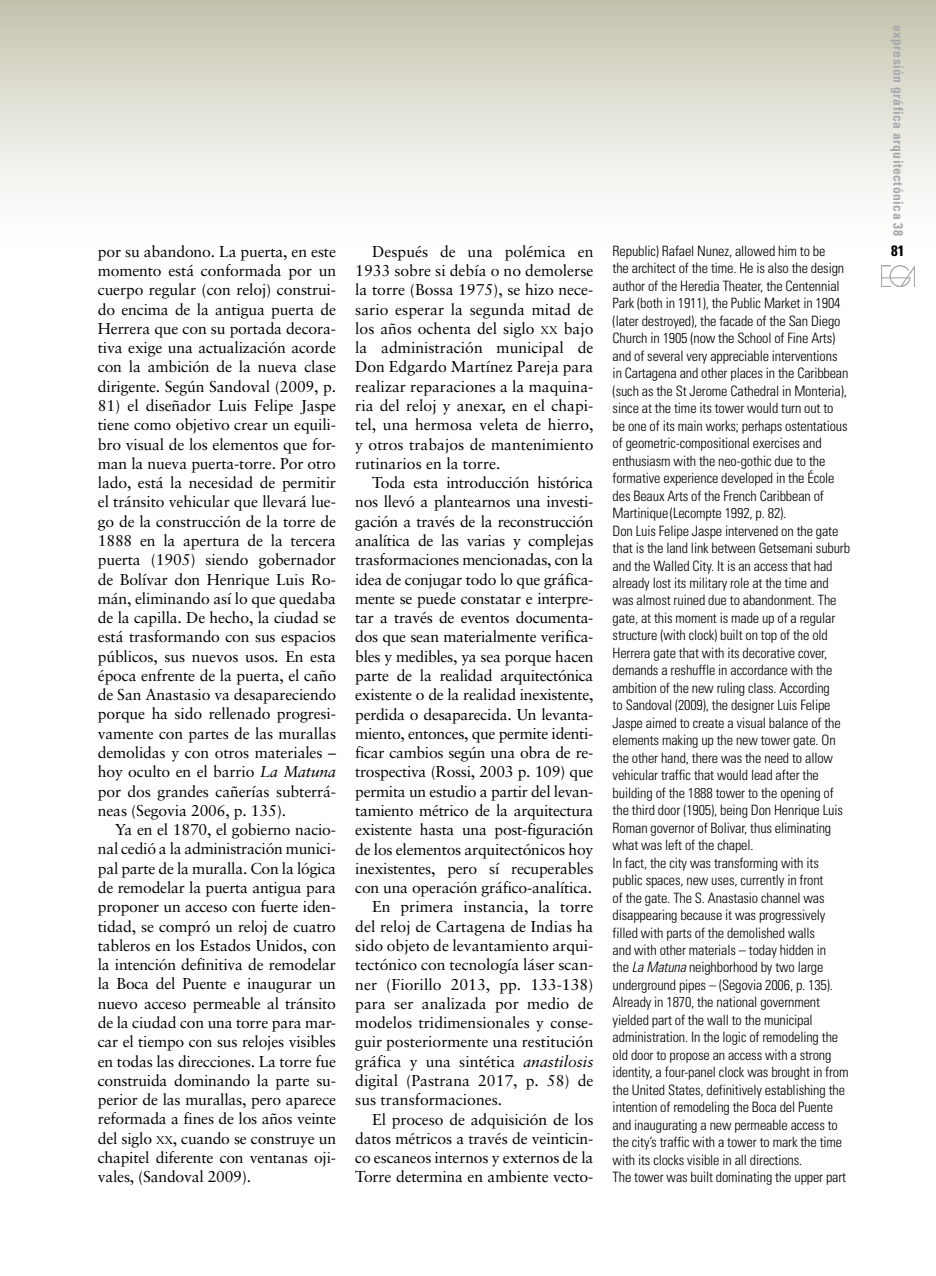
<style>
.page{position:relative;width:936px;height:1276px;background:#fff}
.page>*{position:absolute;margin:0;border:0;box-sizing:border-box;transform-origin:0 0}
.t1{font:15.75px/19.4px "Sabon";letter-spacing:-.015em;color:#000;text-align:justify}
.t2{font:700 condensed 15px "Univers";color:#000}
.t3{font:300 condensed 14.25px/17.4px "Univers";letter-spacing:-.01em;color:#000}
.t4{font:700 condensed 13.5px "Univers";letter-spacing:.035em;color:#a7a9ac}
.s1{font-style:italic}
.s2{font-size:10.95px}
</style>
<div class="page">
<div style="left:0;top:0;width:935px;height:252px;background:linear-gradient(to bottom,#c6c5b0,#fff)"></div>
<img style="left:881px;top:265px;width:33px;height:21px">
<p class="t1" style="left:98px;top:241px;width:240px">por su abandono. La puerta, en este momento está conformada por un cuerpo regular (con reloj) construi&shy;do encima de la antigua puerta de Herrera que con su portada decora&shy;tiva exige una actualización acorde con la ambición de la nueva clase dirigente. Según Sandoval (2009, p.</p>
<p class="t1" style="left:98px;top:395px;width:240px">81) el diseñador Luis Felipe Jaspe tiene como objetivo crear un equili&shy;bro visual de los elementos que for&shy;man la nueva puerta-torre. Por otro lado, está la necesidad de permitir el tránsito vehicular que llevará lue&shy;go de la construcción de la torre de 1888 en la apertura de la tercera puerta (1905) siendo gobernador de Bolívar don Henrique Luis Ro&shy;mán, eliminando así lo que quedaba de la capilla. De hecho, la ciudad se está trasformando con sus espacios públicos, sus nuevos usos. En esta época enfrente de la puerta, el caño de San Anastasio va desapareciendo porque ha sido rellenado progresi&shy;vamente con partes de las murallas demolidas y con otros materiales – hoy oculto en el barrio <span class="s1">La Matuna </span>por dos grandes cañerías subterrá&shy;neas (Segovia 2006, p. 135).</p>
<p class="t1" style="left:98px;top:820px;width:240px;text-indent:17px">Ya en el 1870, el gobierno nacio&shy;nal cedió a la administración munici&shy;pal parte de la muralla. Con la lógica de remodelar la puerta antigua para proponer un acceso con fuerte iden&shy;tidad, se compró un reloj de cuatro tableros en los Estados Unidos, con la intención definitiva de remodelar la Boca del Puente e inaugurar un nuevo acceso permeable al tránsito de la ciudad con una torre para mar&shy;car el tiempo con sus relojes visibles en todas las direcciones. La torre fue construida dominando la parte su&shy;perior de las murallas, pero aparece reformada a fines de los años veinte del siglo <span class="s2">XX</span>, cuando se construye un chapitel diferente con ventanas oji&shy;vales, (Sandoval 2009).</p>
<p class="t1" style="left:355px;top:241px;width:240px;text-indent:17px">Después de una polémica en 1933 sobre si debía o no demolerse la torre (Bossa 1975), se hizo nece&shy;sario esperar la segunda mitad de los años ochenta del siglo <span class="s2">XX</span> bajo la administración municipal de Don Edgardo Martínez Pareja para realizar reparaciones a la maquina&shy;ria del reloj y anexar, en el chapi&shy;tel, una hermosa veleta de hierro, y otros trabajos de mantenimiento rutinarios en la torre.</p>
<p class="t1" style="left:372px;top:473px;width:223px">Toda esta introducción histórica</p>
<p class="t1" style="left:355px;top:492px;width:240px">nos llevó a plantearnos una investi-</p>
<p class="t1" style="left:355px;top:511px;width:240px">gación a través de la reconstrucción</p>
<p class="t1" style="left:355px;top:531px;width:240px">analítica de las varias y complejas</p>
<p class="t1" style="left:355px;top:550px;width:240px">trasformaciones mencionadas, con la</p>
<p class="t1" style="left:355px;top:569px;width:240px">idea de conjugar todo lo que gráfica-</p>
<p class="t1" style="left:355px;top:588px;width:240px">mente se puede constatar e interpre-</p>
<p class="t1" style="left:355px;top:608px;width:240px">tar a través de eventos documenta-</p>
<p class="t1" style="left:355px;top:627px;width:240px">dos que sean materialmente verifica-</p>
<p class="t1" style="left:355px;top:646px;width:240px">bles y medibles, ya sea porque hacen</p>
<p class="t1" style="left:355px;top:665px;width:240px">parte de la realidad arquitectónica</p>
<p class="t1" style="left:355px;top:685px;width:240px">existente o de la realidad inexistente,</p>
<p class="t1" style="left:355px;top:704px;width:240px">perdida o desaparecida. Un levanta-</p>
<p class="t1" style="left:355px;top:723px;width:240px">miento, entonces, que permite identi-</p>
<p class="t1" style="left:355px;top:743px;width:240px">ficar cambios según una obra de re-</p>
<p class="t1" style="left:355px;top:762px;width:240px">trospectiva (Rossi, 2003 p. 109) que</p>
<p class="t1" style="left:355px;top:781px;width:240px">permita un estudio a partir del levan-</p>
<p class="t1" style="left:355px;top:800px;width:240px">tamiento métrico de la arquitectura</p>
<p class="t1" style="left:355px;top:820px;width:240px">existente hasta una post-figuración</p>
<p class="t1" style="left:355px;top:839px;width:240px">de los elementos arquitectónicos hoy</p>
<p class="t1" style="left:355px;top:858px;width:240px">inexistentes, pero sí recuperables</p>
<p class="t1" style="left:355px;top:878px;width:238px">con una operación gráfico-analítica.</p>
<p class="t1" style="left:372px;top:897px;width:223px">En primera instancia, la torre</p>
<p class="t1" style="left:355px;top:916px;width:240px">del reloj de Cartagena de Indias ha</p>
<p class="t1" style="left:355px;top:935px;width:240px">sido objeto de levantamiento arqui-</p>
<p class="t1" style="left:355px;top:955px;width:240px">tectónico con tecnología láser scan-</p>
<p class="t1" style="left:355px;top:974px;width:240px">ner (Fiorillo 2013, pp. 133-138)</p>
<p class="t1" style="left:355px;top:993px;width:240px">para ser analizada por medio de</p>
<p class="t1" style="left:355px;top:1012px;width:240px">modelos tridimensionales y conse-</p>
<p class="t1" style="left:355px;top:1032px;width:240px">guir posteriormente una restitución</p>
<p class="t1" style="left:355px;top:1051px;width:240px">gráfica y una sintética <span class="s1">anastilosis</span></p>
<p class="t1" style="left:355px;top:1070px;width:240px">digital (Pastrana 2017, p. 58) de</p>
<p class="t1" style="left:355px;top:1090px;width:149px">sus transformaciones.</p>
<p class="t1" style="left:372px;top:1109px;width:223px">El proceso de adquisición de los</p>
<p class="t1" style="left:355px;top:1128px;width:240px">datos métricos a través de veinticin-</p>
<p class="t1" style="left:355px;top:1147px;width:240px">co escaneos internos y externos de la</p>
<p class="t1" style="left:355px;top:1167px;width:240px">Torre determina en ambiente vecto-</p>
<p class="t3" style="left:612px;top:242px;width:239px">Republic) Rafael Nunez, allowed him to be<br>the architect of the time. He is also the design author of the Heredia Theater, the Centennial Park (both in 1911), the Public Market in 1904 (later destroyed), the facade of the San Diego Church in 1905 (now the School of Fine Arts) and of several very appreciable interventions in Cartagena and other places in the Caribbean (such as the St Jerome Cathedral in Monteria), since at the time its tower would turn out to<br>be one of its main works; perhaps ostentatious of geometric-compositional exercises and enthusiasm with the neo-gothic due to the formative experience developed in the École des Beaux Arts of the French Caribbean of Martinique (Lecompte 1992, p. 82).<br>Don Luis Felipe Jaspe intervened on the gate that is the land link between Getsemani suburb and the Walled City. It is an access that had already lost its military role at the time and was almost ruined due to abandonment. The gate, at this moment is made up of a regular structure (with clock) built on top of the old Herrera gate that with its decorative cover, demands a reshuffle in accordance with the ambition of the new ruling class. According<br>to Sandoval (2009), the designer Luis Felipe Jaspe aimed to create a visual balance of the elements making up the new tower gate. On the other hand, there was the need to allow vehicular traffic that would lead after the building of the 1888 tower to the opening of the third door (1905), being Don Henrique Luis Roman governor of Bolivar, thus eliminating what was left of the chapel.<br>In fact, the city was transforming with its public spaces, new uses, currently in front<br>of the gate. The S. Anastasio channel was disappearing because it was progressively filled with parts of the demolished walls<br>and with other materials – today hidden in<br>the <span class="s1">La Matuna</span> neighborhood by two large underground pipes – (Segovia 2006, p. 135).<br>Already in 1870, the national government yielded part of the wall to the municipal administration. In the logic of remodeling the old door to propose an access with a strong identity, a four-panel clock was brought in from the United States, definitively establishing the intention of remodeling the Boca del Puente and inaugurating a new permeable access to the city’s traffic with a tower to mark the time with its clocks visible in all directions.<br>The tower was built dominating the upper part</p>
<p class="t4" style="left:906px;top:25px;width:213px;rotate:90deg">expresión gráfica arquitectónica 38</p>
<p class="t2" style="left:891px;top:242px;width:15px">81</p>
</div>
